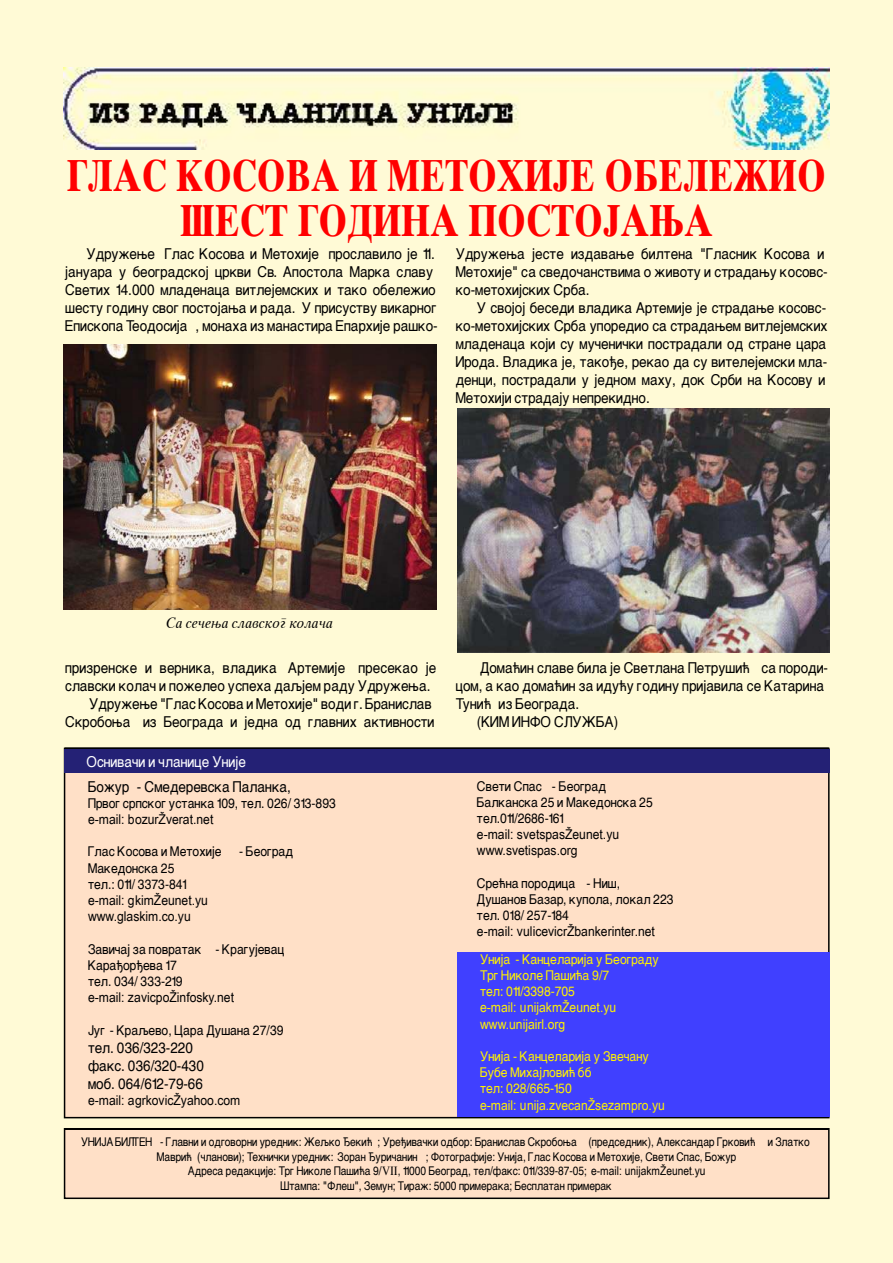
<style>
.page{position:relative;width:893px;height:1263px;background:#fffad6}
.page>*{position:absolute;margin:0;border:0;box-sizing:border-box;transform-origin:0 0}
.t1{font:700 45px/45px "Cir Times";color:#f00;text-align:center;scale:.77 1}
.t2{font:15px/18px "Arial Cirilica";color:#000;scale:.9 1}
.t3{font:italic 15px "Cir Times";color:#000;scale:.9 1}
.t4{font:15px "Arial Cirilica";color:#fff;scale:.9 1}
.t5{font:13.5px/16.2px "Arial Cirilica";color:#000;scale:.9 1}
.t6{font:13.5px/16.2px "Arial";color:#000;scale:.9 1}
.t7{font:13.5px/16.2px "Arial Cirilica";color:#fff200;scale:.9 1}
.t8{font:13.5px/16.2px "Arial";color:#fff200;scale:.9 1}
.t9{font:12px/14.4px "Arial Cirilica";color:#000;text-align:center;scale:.85 1}
.s1{font-family:"Dutch 801 BT"}
.s2{font-family:"Arial"}
</style>
<div class="page">
<svg style="left:63px;top:1128px;width:767px;height:72px;background:#f2d5bd"></svg>
<div style="left:63px;top:747px;width:767px;height:372px;background:#ffe0c7"></div>
<div style="left:64px;top:749px;width:765px;height:24px;background:#242175"></div>
<div style="left:457px;top:952px;width:372px;height:164px;background:#4040ff"></div>
<div style="left:64px;top:64px;width:765px;height:89px;background:linear-gradient(to right,#fffad6,#fffad6)"></div>
<img style="left:64px;top:68px;width:765px;height:81px">
<img style="left:64px;top:344px;width:372px;height:265px">
<img style="left:457px;top:409px;width:372px;height:244px">
<h1 class="t1" style="left:67px;top:158px;width:987px">GLAS KOSOVA I METOHIJE OBELE@IO [EST GODINA POSTOJAWA</h1>
<p class="t2" style="left:65px;top:246px;width:415px;text-indent:21px">Udru`ewe Glas Kosova i Metohije proslavilo je 11. januara u beogradskoj crkvi Sv. Apostola Marka slavu Svetih 14.000 mladenaca vitlejemskih i tako obele`io {estu godinu svog postojawa i rada. U prisustvu vikarnog Episkopa Teodosija , monaha iz manastira Eparhije ra{ko-</p>
<p class="t2" style="left:455px;top:246px;width:415px">Udru`ewa jeste izdavawe biltena "Glasnik Kosova i<br>Metohije" sa svedo~anstvima o `ivotu i stradawu kosovs&shy;ko-metohijskih Srba.</p>
<p class="t2" style="left:455px;top:300px;width:415px;text-indent:21px">U svojoj besedi vladika Artemije je stradawe kosovs&shy;ko-metohijskih Srba uporedio sa stradawem vitlejemskih mladenaca koji su mu~eni~ki postradali od strane cara Iroda. Vladika je, tako|e, rekao da su vitelejemski mla&shy;denci, postradali u jednom mahu, dok Srbi na Kosovu i Metohiji stradaju neprekidno.</p>
<p class="t3" style="left:166px;top:618px;width:187px">Sa se~ewa slavskog kola~a</p>
<p class="t2" style="left:65px;top:660px;width:414px">prizrenske i vernika, vladika Artemije presekao je</p>
<p class="t2" style="left:65px;top:678px;width:407px">slavski kola~ i po`eleo uspeha daqjem radu Udru`ewa.</p>
<p class="t2" style="left:89px;top:696px;width:382px">Udru`ewe "Glas Kosova i Metohije" vodi g. Branislav</p>
<p class="t2" style="left:65px;top:714px;width:412px">Skrobowa iz Beograda i jedna od glavnih aktivnosti</p>
<p class="t4" style="left:87px;top:756px;width:179px">Osniva~i i ~lanice Unije</p>
<p class="t2" style="left:88px;top:779px;width:227px">Bo`ur - Smederevska Palanka,</p>
<p class="t5" style="left:88px;top:796px;width:277px">Prvog srpskog ustanka 109, tel. 026/ 313-893</p>
<p class="t6" style="left:88px;top:812px;width:141px">e-mail: bozur@verat.net</p>
<p class="t5" style="left:88px;top:845px;width:150px">Glas Kosova i Metohije</p>
<p class="t5" style="left:239px;top:845px;width:62px">- Beograd</p>
<p class="t5" style="left:88px;top:861px;width:111px">Makedonska 25 tel.: 011/ 3373-841</p>
<p class="t6" style="left:88px;top:893px;width:135px">e-mail: gkim@eunet.yu www.glaskim.co.yu</p>
<p class="t5" style="left:88px;top:942px;width:220px">Zavi~aj za povratak - Kragujevac<br>Kara|or|eva 17<br>tel. 034/ 333-219</p>
<p class="t6" style="left:88px;top:991px;width:164px">e-mail: zavicpo@infosky.net</p>
<p class="t5" style="left:88px;top:1023px;width:219px">Jug - Kraqevo, Cara Du{ana 27/39</p>
<p class="t2" style="left:88px;top:1040px;width:130px">tel. 036/323-220 faks. 036/320-430 mob. 064/612-79-66</p>
<p class="t6" style="left:88px;top:1093px;width:171px">e-mail: agrkovic@yahoo.com</p>
<p class="t2" style="left:480px;top:660px;width:388px">Doma}in slave bila je Svetlana Petru{i} sa porodi-</p>
<p class="t2" style="left:455px;top:678px;width:411px">com, a kao doma}in za idu}u godinu prijavila se Katarina</p>
<p class="t2" style="left:455px;top:696px;width:139px">Tuni} iz Beograda.</p>
<p class="t2" style="left:477px;top:714px;width:158px">(KIM INFO SLU@BA)</p>
<p class="t5" style="left:477px;top:779px;width:197px">Sveti Spas - Beograd<br>Balkanska 25 i Makedonska 25 tel.011/2686-161</p>
<p class="t6" style="left:477px;top:828px;width:159px">e-mail: svetspas@eunet.yu www.svetispas.org</p>
<p class="t5" style="left:477px;top:876px;width:220px">Sre}na porodica - Ni{,<br>Du{anov Bazar, kupola, lokal 223 tel. 018/ 257-184</p>
<p class="t6" style="left:477px;top:925px;width:199px">e-mail: vulicevicr@bankerinter.net</p>
<p class="t7" style="left:480px;top:952px;width:200px">Unija - Kancelarija u Beogradu<br>Trg Nikole Pa{i}a 9/7<br>tel: 011/3398-705</p>
<p class="t8" style="left:480px;top:1001px;width:153px">e-mail: unijakm@eunet.yu www.unijairl.org</p>
<p class="t7" style="left:480px;top:1049px;width:189px">Unija - Kancelarija u Zve~anu<br>Bube Mihajlovi} bb<br>tel: 028/665-150</p>
<p class="t8" style="left:480px;top:1098px;width:207px">e-mail: unija.zvecan@sezampro.yu</p>
<p class="t9" style="left:81px;top:1136px;width:858px">UNIJABILTEN - Glavni i odgovorni urednik: @eqko \eki} ; Ure|iva~ki odbor: Branislav Skrobowa (predsednik), Aleksandar Grkovi} i Zlatko Mavri} (~lanovi); Tehni~ki urednik: Zoran \uri~anin ; Fotografije: Unija, Glas Kosova i Metohije, Sveti Spas, Bo`ur<br>Adresa redakcije: Trg Nikole Pa{i}a 9/<span class="s1">VII</span>, 11000 Beograd, tel/faks: 011/339-87-05; <span class="s2">e-mail: unijakm@eunet.yu<br></span>[tampa: "Fle{", Zemun; Tira`: 5000 primeraka; Besplatan primerak</p>
</div>
